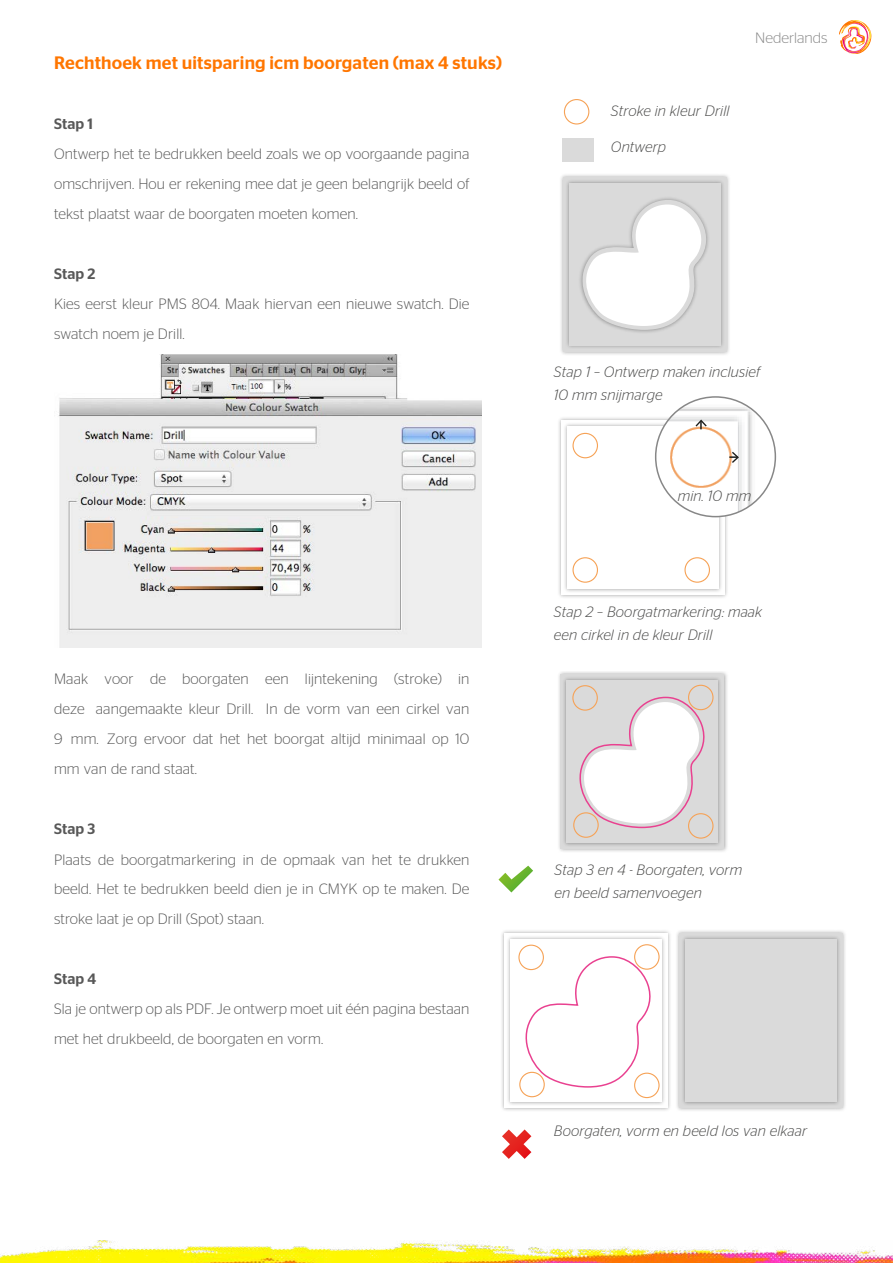
<style>
.page{position:relative;width:893px;height:1263px;background:#fff}
.page>*{position:absolute;margin:0;border:0;box-sizing:border-box;transform-origin:0 0}
.t1{font:500 18px "Stag Sans";letter-spacing:.01em;color:#ff7600}
.t2{font:300 15px/30px "Stag Sans";letter-spacing:.01em;color:#585858;text-align:justify}
.t3{font:italic 300 15px/22.5px "Stag Sans";letter-spacing:.01em;color:#4a4a49}
.t4{font:500 15px "Stag Sans";letter-spacing:.01em;color:#585858}
.t5{font:300 15px "Stag Sans";color:#888}
</style>
<div class="page">
<img style="left:0;top:1240px;width:893px;height:23px">
<svg style="left:839px;top:20px;width:33px;height:34px"></svg>
<img style="left:59px;top:354px;width:422px;height:293px">
<div style="left:501px;top:930px;width:171px;height:182px;background:#000;opacity:.35"></div>
<div style="left:505px;top:933px;width:163px;height:175px;background:#fff"></div>
<div style="left:507px;top:935px;width:159px;height:171px;background:#000;opacity:.35"></div>
<div style="left:511px;top:939px;width:151px;height:163px;background:#fff"></div>
<div style="left:676px;top:930px;width:171px;height:182px;background:#000;opacity:.35"></div>
<div style="left:679px;top:934px;width:163px;height:174px;background:#dadada"></div>
<div style="left:681px;top:936px;width:159px;height:170px;background:#000;opacity:.35"></div>
<div style="left:685px;top:939px;width:152px;height:163px;background:#dadada"></div>
<svg style="left:502px;top:1129px;width:30px;height:30px"></svg>
<div style="left:557px;top:417px;width:171px;height:182px;background:#000;opacity:.35"></div>
<div style="left:561px;top:420px;width:163px;height:175px;background:#fff"></div>
<div style="left:563px;top:422px;width:159px;height:171px;background:#000;opacity:.35"></div>
<div style="left:567px;top:426px;width:151px;height:163px;background:#fff"></div>
<svg style="left:498px;top:865px;width:35px;height:28px"></svg>
<div style="left:562px;top:139px;width:32px;height:23px;background:#dadada"></div>
<div style="left:564px;top:99px;width:25px;height:26px;border:1px solid #f6a256;border-radius:50%"></div>
<div style="left:572px;top:433px;width:26px;height:25px;border:1px solid #f6a256;border-radius:50%"></div>
<div style="left:572px;top:557px;width:26px;height:26px;border:1px solid #f6a256;border-radius:50%"></div>
<div style="left:684px;top:557px;width:26px;height:26px;border:1px solid #f6a256;border-radius:50%"></div>
<img style="left:656px;top:397px;width:119px;height:120px;border-radius:60px">
<div style="left:655px;top:396px;width:121px;height:121px;border:2px solid #878787;border-radius:50%"></div>
<svg style="left:729px;top:452px;width:10px;height:11px"></svg>
<svg style="left:695px;top:420px;width:12px;height:9px"></svg>
<div style="left:560px;top:173px;width:171px;height:183px;background:#000;opacity:.35"></div>
<div style="left:564px;top:177px;width:163px;height:174px;background:#dadada"></div>
<div style="left:565px;top:179px;width:159px;height:170px;background:#000;opacity:.35"></div>
<div style="left:569px;top:183px;width:151px;height:162px;background:#dadada"></div>
<div style="left:579px;top:196px;width:131px;height:138px;background:#000;opacity:.35"></div>
<svg style="left:579px;top:200px;width:129px;height:130px"></svg>
<div style="left:557px;top:671px;width:171px;height:182px;background:#000;opacity:.35"></div>
<div style="left:561px;top:675px;width:163px;height:174px;background:#dadada"></div>
<div style="left:563px;top:676px;width:159px;height:171px;background:#000;opacity:.35"></div>
<div style="left:567px;top:680px;width:151px;height:163px;background:#dadada"></div>
<svg style="left:574px;top:696px;width:134px;height:133px"></svg>
<svg style="left:519px;top:956px;width:135px;height:132px"></svg>
<div style="left:572px;top:685px;width:26px;height:26px;border:1px solid #f6a256;border-radius:50%"></div>
<div style="left:518px;top:945px;width:26px;height:25px;border:1px solid #f6a256;border-radius:50%"></div>
<div style="left:688px;top:685px;width:25px;height:25px;border:1px solid #f6a256;border-radius:50%"></div>
<div style="left:634px;top:944px;width:26px;height:26px;border:1px solid #f6a256;border-radius:50%"></div>
<div style="left:573px;top:812px;width:26px;height:26px;border:1px solid #f6a256;border-radius:50%"></div>
<div style="left:519px;top:1072px;width:26px;height:25px;border:1px solid #f6a256;border-radius:50%"></div>
<div style="left:688px;top:813px;width:25px;height:26px;border:1px solid #f6a256;border-radius:50%"></div>
<div style="left:634px;top:1072px;width:26px;height:26px;border:1px solid #f6a256;border-radius:50%"></div>
<p class="t1" style="left:54px;top:52px;width:450px">Rechthoek met uitsparing icm boorgaten (max 4 stuks)</p>
<p class="t4" style="left:54px;top:115px;width:41px">Stap 1</p>
<p class="t2" style="left:54px;top:139px;width:417px">Ontwerp het te bedrukken beeld zoals we op voorgaande pagina omschrijven. Hou er rekening mee dat je geen belangrijk beeld of tekst plaatst waar de boorgaten moeten komen.</p>
<p class="t4" style="left:54px;top:265px;width:43px">Stap 2</p>
<p class="t2" style="left:54px;top:289px;width:417px">Kies eerst kleur PMS 804. Maak hiervan een nieuwe swatch. Die swatch noem je Drill.</p>
<p class="t2" style="left:54px;top:664px;width:417px">Maak voor de boorgaten een lijntekening (stroke) in deze aangemaakte kleur Drill. In de vorm van een cirkel van 9 mm. Zorg ervoor dat het het boorgat altijd minimaal op 10 mm van de rand staat.</p>
<p class="t4" style="left:54px;top:820px;width:43px">Stap 3</p>
<p class="t2" style="left:54px;top:844px;width:417px">Plaats de boorgatmarkering in de opmaak van het te drukken beeld. Het te bedrukken beeld dien je in CMYK op te maken. De stroke laat je op Drill (Spot) staan.</p>
<p class="t4" style="left:54px;top:970px;width:44px">Stap 4</p>
<p class="t2" style="left:54px;top:994px;width:417px">Sla je ontwerp op als PDF. Je ontwerp moet uit één pagina bestaan met het drukbeeld, de boorgaten en vorm.</p>
<p class="t3" style="left:611px;top:99px;width:120px">Stroke in kleur Drill</p>
<p class="t3" style="left:611px;top:136px;width:57px">Ontwerp</p>
<p class="t5" style="left:755px;top:30px;width:74px">Nederlands</p>
<p class="t3" style="left:554px;top:361px;width:208px">Stap 1 – Ontwerp maken inclusief<br>10 mm snijmarge</p>
<p class="t3" style="left:678px;top:484px;width:75px">min. 10 mm</p>
<p class="t3" style="left:554px;top:600px;width:210px">Stap 2 – Boorgatmarkering: maak een cirkel in de kleur Drill</p>
<p class="t3" style="left:555px;top:859px;width:189px">Stap 3 en 4 - Boorgaten, vorm en beeld samenvoegen</p>
<p class="t3" style="left:554px;top:1119px;width:255px">Boorgaten, vorm en beeld los van elkaar</p>
</div>
